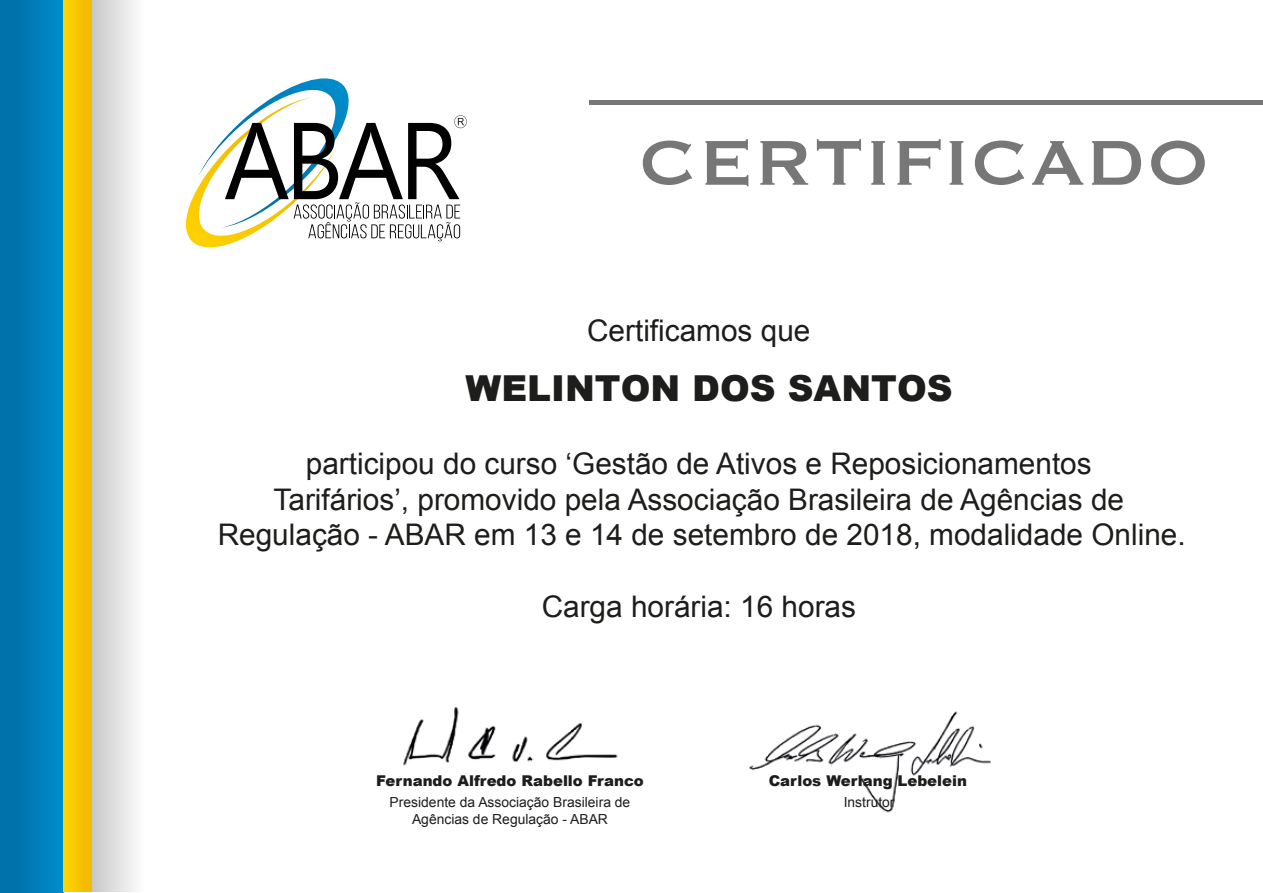
<style>
.page{position:relative;width:1263px;height:893px;background:#fff}
.page>*{position:absolute;margin:0;border:0;box-sizing:border-box;transform-origin:0 0}
.t1{font:83.1px "Copperplate";color:#777}
.t2{font:900 35.85px "Arial";color:#1d1d1b}
.t3{font:29.7px/35.7px "Arial";color:#1d1d1b;text-align:center}
.t4{font:900 14.85px "Arial";color:#1d1d1b}
.t5{font:13.95px/16.6px "Arial";color:#1d1d1b;text-align:center}
</style>
<div class="page">
<img style="left:749px;top:711px;width:242px;height:102px">
<img style="left:403px;top:707px;width:215px;height:59px">
<div style="left:0;top:0;width:64px;height:892px;background:linear-gradient(to right,#006ca3,#008ccb)"></div>
<div style="left:91px;top:0;width:73px;height:891px;background:linear-gradient(to right,#cacaca,#fff)"></div>
<div style="left:64px;top:0;width:28px;height:891px;background:linear-gradient(to right,#ffd500,#f1b800)"></div>
<div style="left:590px;top:100px;width:673px;height:5px;background:#777"></div>
<svg style="left:185px;top:78px;width:282px;height:170px"></svg>
<h1 class="t1" style="left:638px;top:108px;width:573px">CERTIFICADO</h1>
<p class="t3" style="left:587px;top:313px;width:225px">Certificamos que</p>
<p class="t2" style="left:466px;top:362px;width:489px">WELINTON DOS SANTOS</p>
<p class="t3" style="left:218px;top:446px;width:969px">participou do curso ‘Gestão de Ativos e Reposicionamentos<br>Tarifários’, promovido pela Associação Brasileira de Agências de<br>Regulação - ABAR em 13 e 14 de setembro de 2018, modalidade Online.</p>
<p class="t3" style="left:542px;top:589px;width:316px">Carga horária: 16 horas</p>
<p class="t4" style="left:376px;top:770px;width:269px">Fernando Alfredo Rabello Franco</p>
<p class="t5" style="left:390px;top:794px;width:242px">Presidente da Associação Brasileira de<br>Agências de Regulação - ABAR</p>
<p class="t4" style="left:769px;top:770px;width:200px">Carlos Werlang Lebelein</p>
<p class="t5" style="left:844px;top:794px;width:52px">Instrutor</p>
</div>
